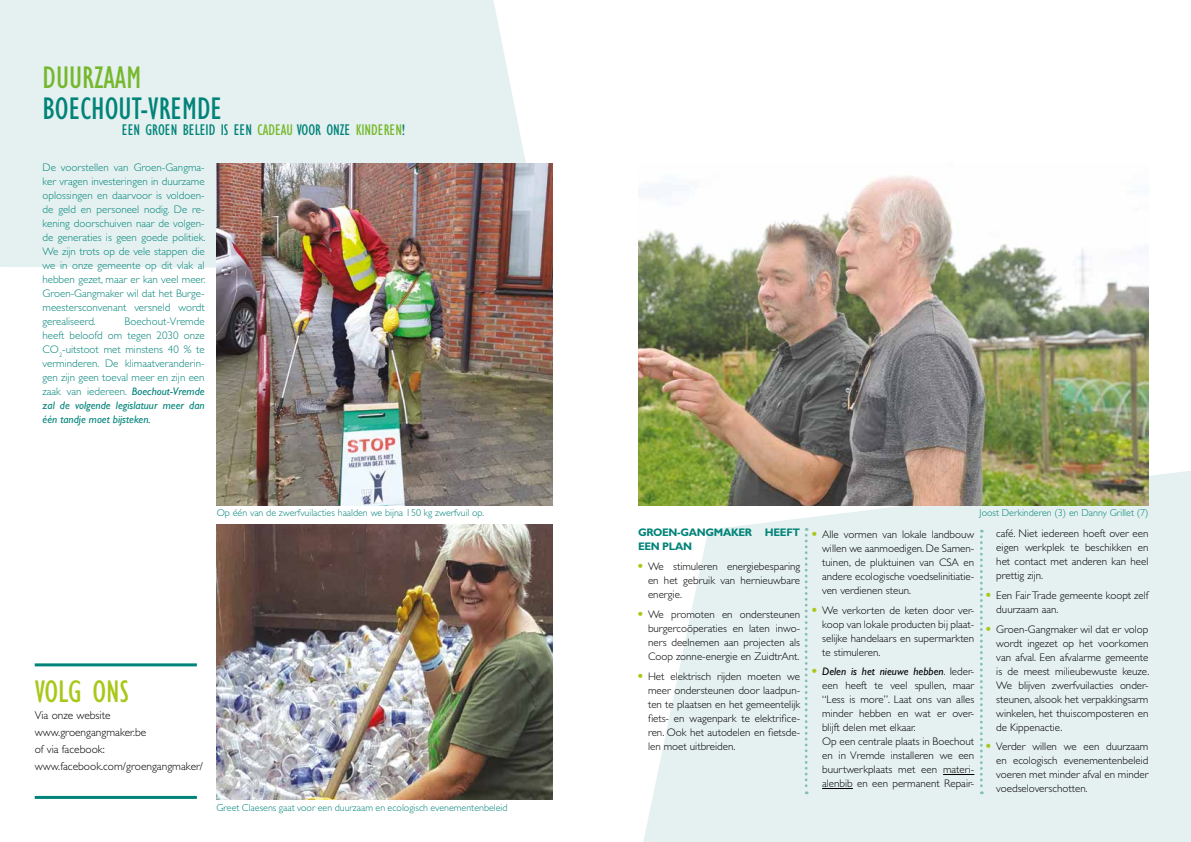
<style>
.page{position:relative;width:1191px;height:842px;background:#fff}
.page>*{position:absolute;margin:0;border:0;box-sizing:border-box;transform-origin:0 0}
.t1{font:condensed 32.3px "Gill Sans Std";color:#008379}
.t2{font:condensed 32.3px "Gill Sans Std";color:#76b82d}
.t3{font:condensed 32.3px "Gill Sans Std";color:#a8c819}
.t4{font:condensed 16px "Gill Sans Std";color:#008379}
.t5{font:300 11.4px/17px "Gill Sans Std";color:#000}
.t6{font:300 11px/14px "Gill Sans Std";color:#000;text-align:justify}
.t7{font:300 11px/14px "Gill Sans Std";color:#008379;text-align:justify}
.t8{font:700 11px/14px "Gill Sans Std";letter-spacing:-.03em;color:#008379}
.t9{font:300 10px "Gill Sans Std";color:#008379}
.s1{color:#76b82d}
.s2{font-weight:400;font-style:italic}
.s3{font-family:"Futura Std";font-stretch:condensed;color:#a8c819}
</style>
<div class="page">
<div style="left:0;top:0;width:526px;height:268px;background:#e5f1f0"></div>
<svg style="left:643px;top:471px;width:548px;height:371px;background:#e6f1f0"></svg>
<svg style="left:804px;top:528px;width:3px;height:266px"></svg>
<img style="left:217px;top:163px;width:336px;height:343px">
<img style="left:217px;top:524px;width:336px;height:275px">
<hr style="left:943px;top:774px;width:31px;height:1px;background:#000">
<hr style="left:822px;top:788px;width:31px;height:1px;background:#000">
<img style="left:638px;top:175px;width:510px;height:330px">
<svg style="left:980px;top:530px;width:2px;height:264px"></svg>
<hr style="left:35px;top:663px;width:162px;height:3px;background:#008379">
<hr style="left:35px;top:796px;width:162px;height:3px;background:#008379">
<h1 class="t2" style="left:43px;top:60px;width:100px">DUURZAAM</h1>
<h1 class="t1" style="left:43px;top:91px;width:181px">BOECHOUT-VREMDE</h1>
<h2 class="t4" style="left:122px;top:122px;width:284px">EEN GROEN BELEID IS EEN <span class="s1">CADEAU</span> VOOR ONZE <span class="s1">KINDEREN</span>!</h2>
<p class="t7" style="left:43px;top:161px;width:164px">De voorstellen van Groen-Gangma&shy;ker vragen investeringen in duurzame oplossingen en daarvoor is voldoen&shy;de geld en personeel nodig. De re&shy;kening doorschuiven naar de volgen&shy;de generaties is geen goede politiek.<br>We zijn trots op de vele stappen die we in onze gemeente op dit vlak al hebben gezet, maar er kan veel meer.<br>Groen-Gangmaker wil dat het Burge&shy;meestersconvenant versneld wordt gerealiseerd.</p>
<p class="t7" style="left:43px;top:315px;width:164px;text-indent:82px">Boechout-Vremde heeft beloofd om tegen 2030 onze CO<sub>2</sub>-uitstoot met minstens 40 % te verminderen. De klimaatveranderin&shy;gen zijn geen toeval meer en zijn een zaak van iedereen. <span class="s2">Boechout-Vremde zal de volgende legislatuur meer dan één tandje moet bijsteken.</span></p>
<p class="t9" style="left:217px;top:507px;width:269px">Op één van de zwerfvuilacties haalden we bijna 150 kg zwerfvuil op.</p>
<h1 class="t3" style="left:35px;top:674px;width:96px">VOLG ONS</h1>
<p class="t5" style="left:35px;top:706px;width:170px">Via onze website www.groengangmaker.be<br>of via facebook: www.facebook.com/groengangmaker/</p>
<p class="t9" style="left:216px;top:802px;width:293px">Greet Claesens gaat voor een duurzaam en ecologisch evenementenbeleid</p>
<p class="t8" style="left:638px;top:526px;width:164px">GROEN-GANGMAKER HEEFT<br>EEN PLAN</p>
<p class="t6" style="left:648px;top:560px;width:154px;text-indent:-10px"><span class="s3">•</span> We stimuleren energiebesparing en het gebruik van hernieuwbare energie.</p>
<p class="t6" style="left:648px;top:607px;width:154px;text-indent:-10px"><span class="s3">•</span> We promoten en ondersteunen burgercoöperaties en laten inwo&shy;ners deelnemen aan projecten als Coop zonne-energie en ZuidtrAnt.</p>
<p class="t6" style="left:648px;top:669px;width:154px;text-indent:-10px"><span class="s3">•</span> Het elektrisch rijden moeten we meer ondersteunen door laadpun&shy;ten te plaatsen en het gemeentelijk fiets- en wagenpark te elektrifice&shy;ren. Ook het autodelen en fietsde&shy;len moet uitbreiden.</p>
<p class="t9" style="left:979px;top:507px;width:170px">Joost Derkinderen (3) en Danny Grillet (7)</p>
<p class="t6" style="left:822px;top:527px;width:154px;text-indent:-10px"><span class="s3">•</span> Alle vormen van lokale landbouw willen we aanmoedigen. De Samen&shy;tuinen, de pluktuinen van CSA en andere ecologische voedselinitiatie&shy;ven verdienen steun.</p>
<p class="t6" style="left:822px;top:603px;width:154px;text-indent:-10px"><span class="s3">•</span> We verkorten de keten door ver&shy;koop van lokale producten bij plaat&shy;selijke handelaars en supermarkten te stimuleren.</p>
<p class="t6" style="left:822px;top:665px;width:154px;text-align:left;text-indent:-10px"><span class="s3">•</span> <span class="s2">Delen is het nieuwe hebben</span>. Ieder&shy;een heeft te veel spullen, maar “Less is more”. Laat ons van alles minder hebben en wat er over&shy;blijft delen met elkaar.<br>Op een centrale plaats in Boechout en in Vremde installeren we een buurtwerkplaats met een materi&shy;alenbib en een permanent Repair-</p>
<p class="t6" style="left:996px;top:527px;width:154px">café. Niet iedereen hoeft over een eigen werkplek te beschikken en het contact met anderen kan heel prettig zijn.</p>
<p class="t6" style="left:996px;top:588px;width:154px;text-indent:-10px"><span class="s3">•</span> Een Fair Trade gemeente koopt zelf duurzaam aan.</p>
<p class="t6" style="left:996px;top:622px;width:154px;text-indent:-10px"><span class="s3">•</span> Groen-Gangmaker wil dat er volop wordt ingezet op het voorkomen van afval. Een afvalarme gemeente is de meest milieubewuste keuze.<br>We blijven zwerfvuilacties onder&shy;steunen, alsook het verpakkingsarm winkelen, het thuiscomposteren en de Kippenactie.</p>
<p class="t6" style="left:996px;top:740px;width:154px;text-indent:-10px"><span class="s3">•</span> Verder willen we een duurzaam en ecologisch evenementenbeleid voeren met minder afval en minder voedseloverschotten.</p>
</div>
